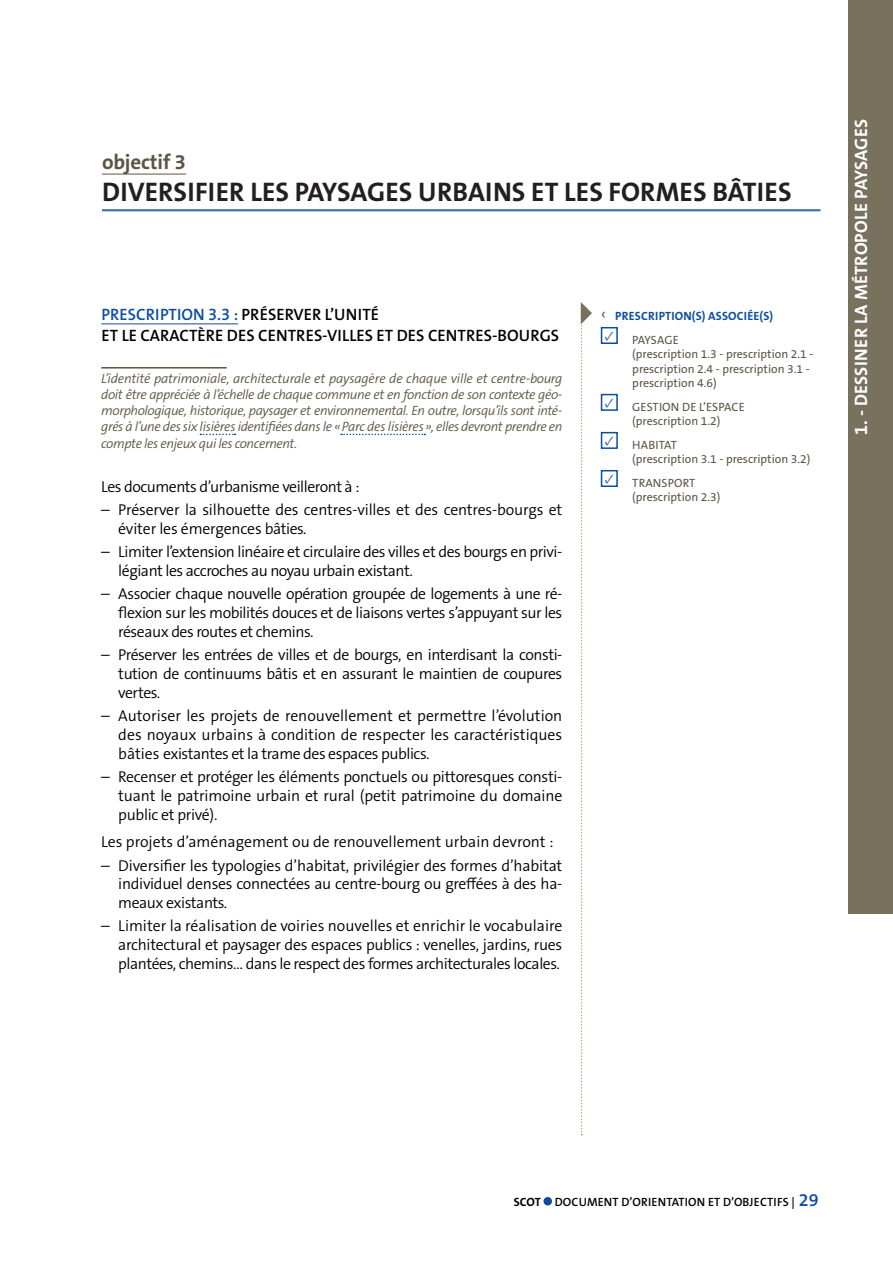
<style>
.page{position:relative;width:893px;height:1263px;background:#fff}
.page>*{position:absolute;margin:0;border:0;box-sizing:border-box;transform-origin:0 0}
.titre_de_fiches_rapp{font:700 27px "The Sans B W7";letter-spacing:.005em;color:#231f20}
.titre_de_fiches_rapp-2{font:700 21px "The Sans B W7";letter-spacing:-.01em;color:#5b5545}
.t1{font:700 18px "The Sans B W7";letter-spacing:.015em;color:#fff}
.prescriptions_titres{font:600 16.5px/21px "The Sans B W6";letter-spacing:.005em;color:#000}
.texte_courant_1_colo{font:300 15.75px/18.9px "The Sans B W4";letter-spacing:-.03em;color:#000;text-align:justify}
.texte_courant_1_colo-2{font:300 15.75px/18.9px "The Sans B W4";letter-spacing:-.01em;color:#000}
.Texte_courant_1_colo{font:300 15.75px "The Sans B W4";letter-spacing:-.01em;color:#000}
.Texte_courant_1_colo-2{font:300 15.75px "The Sans B W4";letter-spacing:-.03em;color:#000}
.texte_courant_CONTEX{font:italic 300 13.5px/16.2px "The Sans B W4";letter-spacing:-.03em;color:#5b5545;text-align:justify}
.t2{font:13.5px "Minion Pro";color:#0d4da1}
.prescriptions_associ{font:12px/14.4px "The Sans B W5 Plain";color:#5b5545}
.t3{font:600 12px "The Sans B W6";letter-spacing:.015em;color:#000}
.t4{font:700 12px "The Sans B W7";letter-spacing:.015em;color:#0d4da1}
.s1{color:#0d4da1}
.s2{font-family:"The Sans B W4";font-weight:300;font-size:18px;color:#5b5545}
.s3{font-family:"The Sans B W7";font-weight:700}
.s4{font-size:18px;color:#0d4da1}
</style>
<div class="page">
<div style="left:849px;top:0;width:44px;height:914px;background:#78715d"></div>
<svg style="left:581px;top:302px;width:11px;height:833px"></svg>
<hr style="left:101px;top:324px;width:137px;height:1px;background:#0d4da1">
<hr style="left:101px;top:367px;width:126px;height:1px;background:#5b5545">
<svg style="left:200px;top:434px;width:36px;height:1px"></svg>
<svg style="left:341px;top:434px;width:84px;height:1px"></svg>
<hr style="left:102px;top:209px;width:719px;height:2px;background:#0d4da1">
<hr style="left:102px;top:174px;width:84px;height:1px;background:#5b5545">
<div style="left:601px;top:327px;width:17px;height:17px;border:2px solid #0d4da1"></div>
<div style="left:601px;top:394px;width:17px;height:17px;border:2px solid #0d4da1"></div>
<div style="left:601px;top:432px;width:17px;height:17px;border:2px solid #0d4da1"></div>
<div style="left:601px;top:470px;width:17px;height:17px;border:2px solid #0d4da1"></div>
<div style="left:543px;top:1197px;width:9px;height:8px;background:#0d4da1;border-radius:50%"></div>
<p class="titre_de_fiches_rapp-2" style="left:102px;top:149px;width:86px">objectif 3</p>
<p class="titre_de_fiches_rapp" style="left:102px;top:174px;width:691px">DIVERSIFIER LES PAYSAGES URBAINS ET LES FORMES BÂTIES</p>
<p class="prescriptions_titres" style="left:101px;top:304px;width:459px"><span class="s1">PRESCRIPTION 3.3 :</span> PRÉSERVER L’UNITÉ<br>ET LE CARACTÈRE DES CENTRES-VILLES ET DES CENTRES-BOURGS</p>
<p class="texte_courant_CONTEX" style="left:101px;top:370px;width:463px">L’identité patrimoniale, architecturale et paysagère de chaque ville et centre-bourg doit être appréciée à l’échelle de chaque commune et en fonction de son contexte géo&shy;morphologique, historique, paysager et environnemental. En outre, lorsqu’ils sont inté&shy;grés à l’une des six lisières identifiées dans le «Parc des lisières», elles devront prendre en compte les enjeux qui les concernent.</p>
<p class="Texte_courant_1_colo-2" style="left:101px;top:477px;width:260px">Les documents d’urbanisme veilleront à :</p>
<p class="texte_courant_1_colo-2" style="left:118px;top:500px;width:446px;text-indent:-17px">– Préserver la silhouette des centres-villes et des centres-bourgs et éviter les émergences bâties.</p>
<p class="texte_courant_1_colo" style="left:118px;top:542px;width:446px;text-indent:-17px">– Limiter l’extension linéaire et circulaire des villes et des bourgs en privi&shy;légiant les accroches au noyau urbain existant.</p>
<p class="texte_courant_1_colo" style="left:118px;top:585px;width:446px;text-indent:-17px">– Associer chaque nouvelle opération groupée de logements à une ré&shy;flexion sur les mobilités douces et de liaisons vertes s’appuyant sur les réseaux des routes et chemins.</p>
<p class="texte_courant_1_colo" style="left:118px;top:645px;width:446px;text-indent:-17px">– Préserver les entrées de villes et de bourgs, en interdisant la consti&shy;tution de continuums bâtis et en assurant le maintien de coupures vertes.</p>
<p class="texte_courant_1_colo" style="left:118px;top:706px;width:446px;text-indent:-17px">– Autoriser les projets de renouvellement et permettre l’évolution des noyaux urbains à condition de respecter les caractéristiques bâties existantes et la trame des espaces publics.</p>
<p class="texte_courant_1_colo" style="left:118px;top:767px;width:446px;text-indent:-17px">– Recenser et protéger les éléments ponctuels ou pittoresques consti&shy;tuant le patrimoine urbain et rural (petit patrimoine du domaine public et privé).</p>
<p class="Texte_courant_1_colo" style="left:101px;top:832px;width:454px">Les projets d’aménagement ou de renouvellement urbain devront :</p>
<p class="texte_courant_1_colo" style="left:118px;top:856px;width:446px;text-indent:-17px">– Diversifier les typologies d’habitat, privilégier des formes d’habitat individuel denses connectées au centre-bourg ou greffées à des ha&shy;meaux existants.</p>
<p class="texte_courant_1_colo" style="left:118px;top:917px;width:446px;text-indent:-17px">– Limiter la réalisation de voiries nouvelles et enrichir le vocabulaire architectural et paysager des espaces publics : venelles, jardins, rues plantées, chemins... dans le respect des formes architecturales locales.</p>
<p class="t4" style="left:601px;top:309px;width:174px"><span class="s2">‹</span> PRESCRIPTION(S) ASSOCIÉE(S)</p>
<p class="t2" style="left:605px;top:327px;width:11px">✓</p>
<p class="prescriptions_associ" style="left:632px;top:333px;width:183px">PAYSAGE<br>(prescription 1.3 - prescription 2.1 - prescription 2.4 - prescription 3.1 - prescription 4.6)</p>
<p class="t2" style="left:605px;top:394px;width:11px">✓</p>
<p class="prescriptions_associ" style="left:632px;top:400px;width:114px">GESTION DE L’ESPACE (prescription 1.2)</p>
<p class="t2" style="left:605px;top:432px;width:11px">✓</p>
<p class="prescriptions_associ" style="left:632px;top:438px;width:180px">HABITAT<br>(prescription 3.1 - prescription 3.2)</p>
<p class="t2" style="left:605px;top:470px;width:11px">✓</p>
<p class="prescriptions_associ" style="left:632px;top:476px;width:90px">TRANSPORT (prescription 2.3)</p>
<p class="t1" style="left:849px;top:435px;width:317px;rotate:-90deg">1. - DESSINER LA MÉTROPOLE PAYSAGES</p>
<p class="t3" style="left:514px;top:1194px;width:306px"><span class="s3">SCOT</span> DOCUMENT D’ORIENTATION ET D’OBJECTIFS | <span class="s4">29</span></p>
</div>
